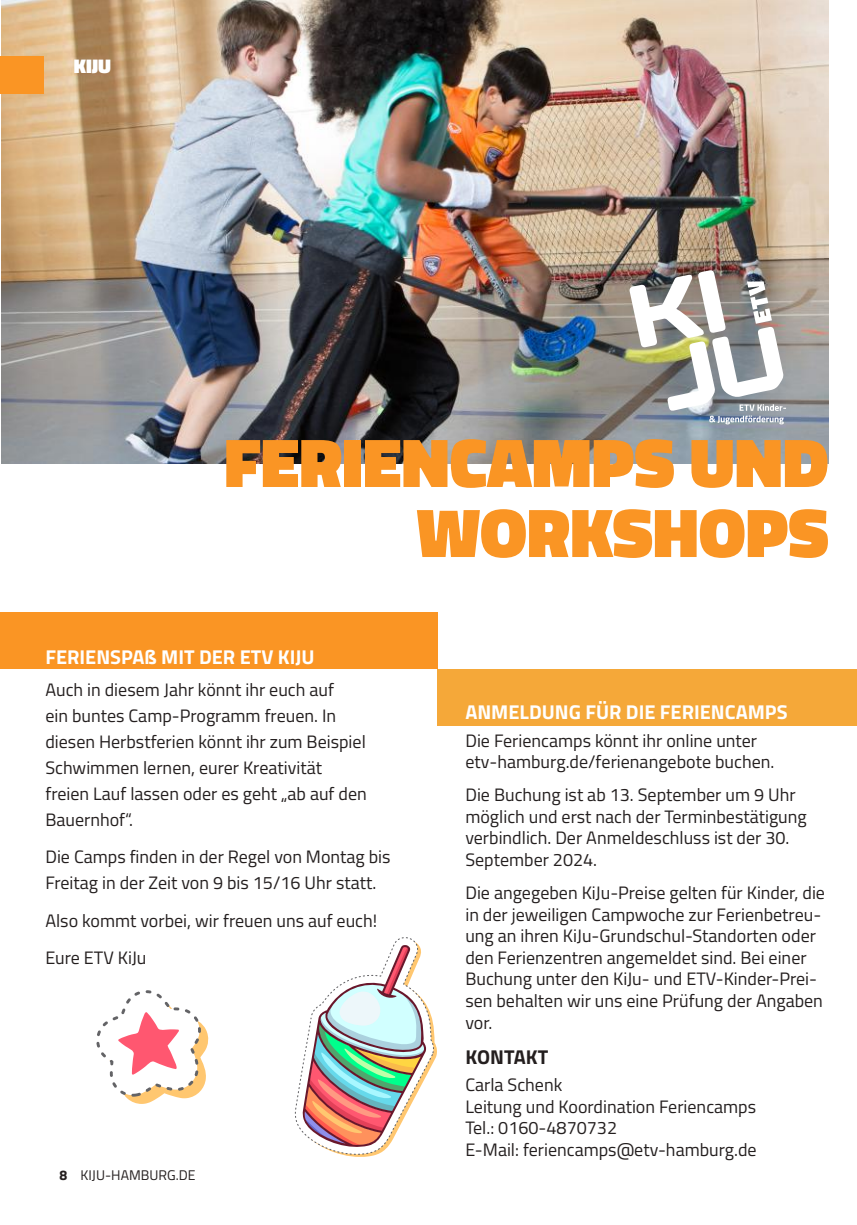
<style>
.page{position:relative;width:857px;height:1225px;background:#fff}
.page>*{position:absolute;margin:0;border:0;box-sizing:border-box;transform-origin:0 0}
.t1{font:900 70px/70px "Titillium Web";color:#fa9524;text-align:right}
.t2{font:700 20px "Titillium Web";color:#fff}
.t3{font:700 20px "Titillium Web";color:#241f1f}
.t4{font:900 20px "Titillium Web";color:#fff}
.t5{font:18px/21.6px "Titillium Web";color:#241f1f}
.t6{font:14px "Titillium Web";color:#241f1f}
.s1{font-weight:700}
</style>
<div class="page">
<div style="left:437px;top:669px;width:419px;height:57px;background:#f5a839"></div>
<div style="left:0;top:612px;width:437px;height:57px;background:#fa9524"></div>
<img style="left:1px;top:0;width:827px;height:463px">
<div style="left:0;top:57px;width:44px;height:37px;background:#fa9524"></div>
<img style="left:629px;top:270px;width:156px;height:154px">
<svg style="left:294px;top:937px;width:143px;height:220px"></svg>
<svg style="left:96px;top:990px;width:113px;height:114px"></svg>
<p class="t4" style="left:74px;top:51px;width:39px">KIJU</p>
<h1 class="t1" style="left:224px;top:428px;width:605px">FERIENCAMPS UND<br>WORKSHOPS</h1>
<p class="t2" style="left:45px;top:642px;width:270px">FERIENSPAß MIT DER ETV KIJU</p>
<p class="t5" style="left:45px;top:676px;width:323px;line-height:26px">Auch in diesem Jahr könnt ihr euch auf<br>ein buntes Camp-Programm freuen. In diesen Herbstferien könnt ihr zum Beispiel Schwimmen lernen, eurer Kreativität freien Lauf lassen oder es geht „ab auf den Bauernhof“.</p>
<p class="t5" style="left:45px;top:843px;width:346px;line-height:26px">Die Camps finden in der Regel von Montag bis<br>Freitag in der Zeit von 9 bis 15/16 Uhr statt.</p>
<p class="t5" style="left:45px;top:901px;width:333px;line-height:37.4px">Also kommt vorbei, wir freuen uns auf euch!<br>Eure ETV KiJu</p>
<p class="t6" style="left:60px;top:1164px;width:137px"><span class="s1">8</span> KIJU-HAMBURG.DE</p>
<p class="t2" style="left:465px;top:697px;width:323px">ANMELDUNG FÜR DIE FERIENCAMPS</p>
<p class="t5" style="left:465px;top:728px;width:310px">Die Feriencamps könnt ihr online unter etv-hamburg.de/ferienangebote buchen.</p>
<p class="t5" style="left:465px;top:783px;width:343px">Die Buchung ist ab 13. September um 9 Uhr möglich und erst nach der Terminbestätigung verbindlich. Der Anmeldeschluss ist der 30.<br>September 2024.</p>
<p class="t5" style="left:465px;top:881px;width:361px">Die angegeben KiJu-Preise gelten für Kinder, die in der jeweiligen Campwoche zur Ferienbetreu&shy;ung an ihren KiJu-Grundschul-Standorten oder den Ferienzentren angemeldet sind. Bei einer Buchung unter den KiJu- und ETV-Kinder-Prei&shy;sen behalten wir uns eine Prüfung der Angaben vor.</p>
<p class="t3" style="left:465px;top:1041px;width:84px">KONTAKT</p>
<p class="t5" style="left:465px;top:1073px;width:292px">Carla Schenk<br>Leitung und Koordination Feriencamps<br>Tel.: 0160-4870732<br>E-Mail: feriencamps@etv-hamburg.de</p>
</div>
